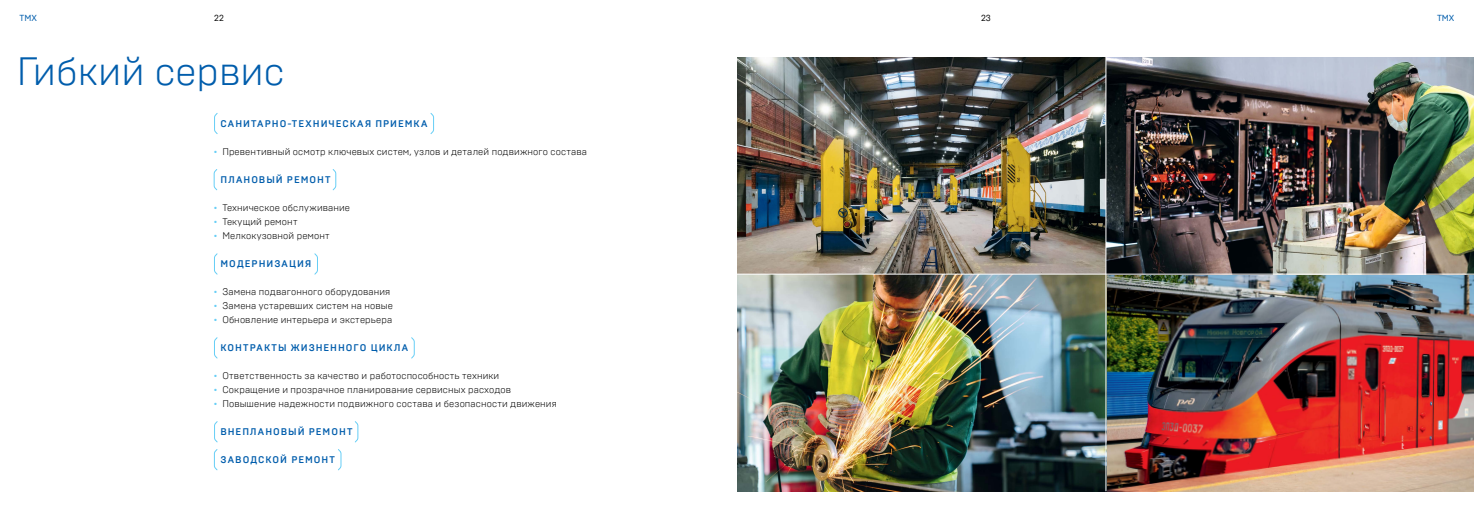
<style>
.page{position:relative;width:1474px;height:521px;background:#fff}
.page>*{position:absolute;margin:0;border:0;box-sizing:border-box;transform-origin:0 0}
.t1{font:300 39.38px "Brutal Type";color:#005dac}
.t2{font:300 9.62px "Brutal Type";letter-spacing:.01em;color:#000}
.t3{font:500 9.62px "Brutal Type";letter-spacing:.105em;color:#005dac}
.t4{font:8.75px "Brutal Type";color:#005dac}
.t5{font:8.75px "Brutal Type";color:#000}
.s1{color:#66cef6}
</style>
<div class="page">
<img style="left:737px;top:57px;width:368px;height:217px">
<img style="left:737px;top:275px;width:736px;height:216px">
<img style="left:1106px;top:57px;width:367px;height:217px">
<hr style="left:1105px;top:45px;width:1px;height:446px;background:#fff">
<svg style="left:214px;top:113px;width:4px;height:21px"></svg>
<svg style="left:430px;top:113px;width:4px;height:21px"></svg>
<svg style="left:213px;top:169px;width:5px;height:22px"></svg>
<svg style="left:332px;top:169px;width:5px;height:22px"></svg>
<svg style="left:214px;top:253px;width:4px;height:22px"></svg>
<svg style="left:314px;top:253px;width:4px;height:22px"></svg>
<svg style="left:214px;top:337px;width:4px;height:22px"></svg>
<svg style="left:411px;top:337px;width:4px;height:22px"></svg>
<svg style="left:354px;top:421px;width:5px;height:22px"></svg>
<svg style="left:213px;top:421px;width:5px;height:50px"></svg>
<svg style="left:338px;top:449px;width:4px;height:22px"></svg>
<p class="t4" style="left:20px;top:13px;width:19px">ТМХ</p>
<p class="t5" style="left:214px;top:13px;width:11px">22</p>
<p class="t5" style="left:981px;top:13px;width:11px">23</p>
<p class="t4" style="left:1436px;top:13px;width:19px">ТМХ</p>
<h1 class="t1" style="left:17px;top:48px;width:269px">Гибкий сервис</h1>
<p class="t3" style="left:220px;top:118px;width:208px">САНИТАРНО-ТЕХНИЧЕСКАЯ ПРИЕМКА</p>
<p class="t2" style="left:214px;top:146px;width:375px"><span class="s1">•</span> Превентивный осмотр ключевых систем, узлов и деталей подвижного состава</p>
<p class="t3" style="left:220px;top:174px;width:112px">ПЛАНОВЫЙ РЕМОНТ</p>
<p class="t2" style="left:214px;top:202px;width:138px"><span class="s1">•</span> Техническое обслуживание</p>
<p class="t2" style="left:214px;top:216px;width:85px"><span class="s1">•</span> Текущий ремонт</p>
<p class="t2" style="left:214px;top:230px;width:117px"><span class="s1">•</span> Мелкокузовной ремонт</p>
<p class="t3" style="left:220px;top:258px;width:92px">МОДЕРНИЗАЦИЯ</p>
<p class="t2" style="left:214px;top:286px;width:178px"><span class="s1">•</span> Замена подвагонного оборудования</p>
<p class="t2" style="left:214px;top:300px;width:180px"><span class="s1">•</span> Замена устаревших систем на новые</p>
<p class="t2" style="left:214px;top:314px;width:180px"><span class="s1">•</span> Обновление интерьера и экстерьера</p>
<p class="t3" style="left:220px;top:342px;width:189px">КОНТРАКТЫ ЖИЗНЕННОГО ЦИКЛА</p>
<p class="t2" style="left:214px;top:370px;width:287px"><span class="s1">•</span> Ответственность за качество и работоспособность техники</p>
<p class="t2" style="left:214px;top:384px;width:299px"><span class="s1">•</span> Сокращение и прозрачное планирование сервисных расходов</p>
<p class="t2" style="left:214px;top:398px;width:344px"><span class="s1">•</span> Повышение надежности подвижного состава и безопасности движения</p>
<p class="t3" style="left:220px;top:426px;width:133px">ВНЕПЛАНОВЫЙ РЕМОНТ</p>
<p class="t3" style="left:220px;top:454px;width:116px">ЗАВОДСКОЙ РЕМОНТ</p>
</div>
